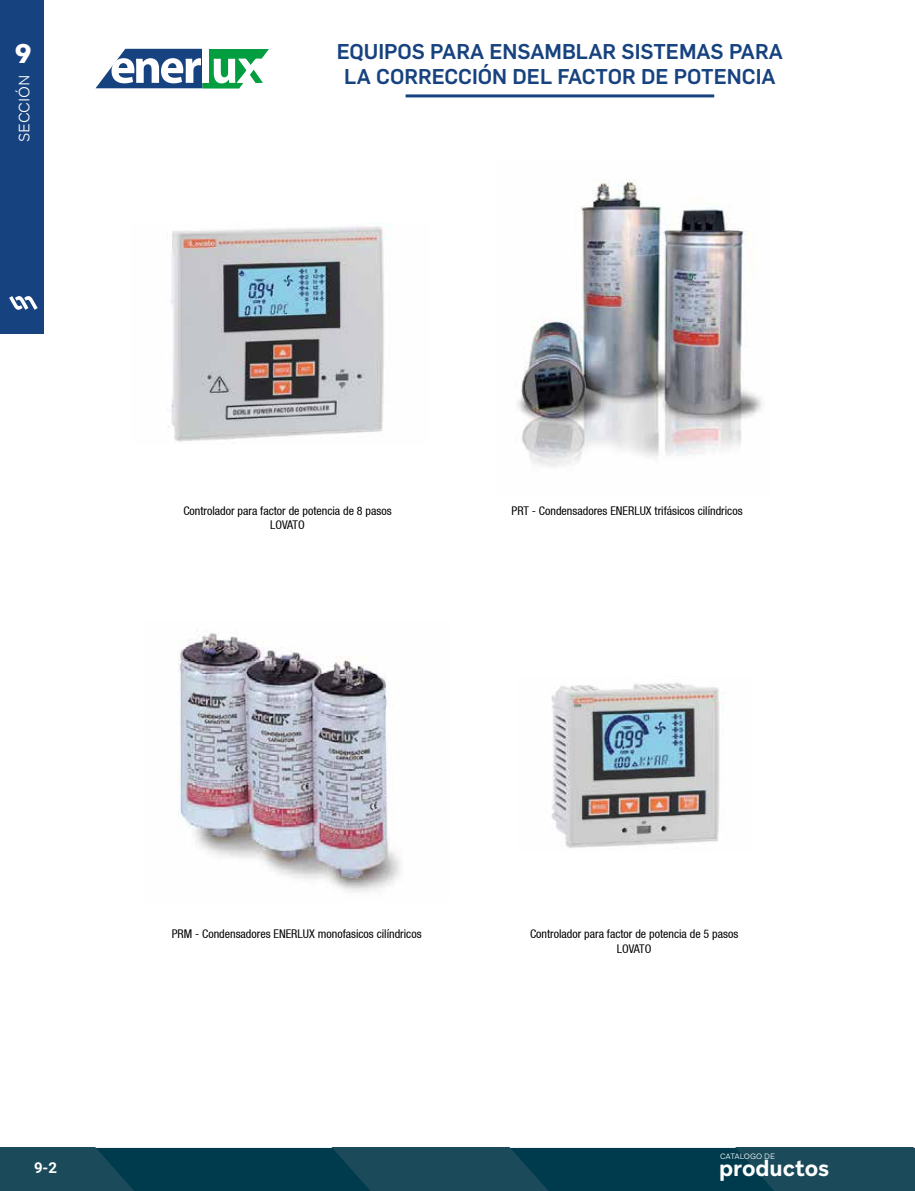
<style>
.page{position:relative;width:915px;height:1191px;background:#fff}
.page>*{position:absolute;margin:0;border:0;box-sizing:border-box;transform-origin:0 0}
.t1{font:900 27px "Aribau Grotesk";color:#fff}
.t2{font:700 22.2px "Aribau Grotesk";color:#fff}
.t3{font:500 21px/25.2px "Flama";color:#16427f;text-align:center}
.t4{font:300 15px "Aribau Grotesk";color:#fff}
.t5{font:700 15px "Roboto";color:#fff}
.t6{font:condensed 12px/14.4px "Helvetica 57";color:#000;text-align:center}
.t7{font:300 7.8px "Aribau Grotesk";letter-spacing:-.005em;color:#fff}
</style>
<div class="page">
<hr style="left:405px;top:94px;width:309px;height:3px;background:#16427f">
<svg style="left:95px;top:49px;width:174px;height:39px"></svg>
<div style="left:0;top:0;width:44px;height:334px;background:#16427f"></div>
<svg style="left:9px;top:296px;width:29px;height:14px"></svg>
<svg style="left:0;top:1147px;width:914px;height:44px;background:#104555"></svg>
<img style="left:178px;top:630px;width:222px;height:262px">
<img style="left:168px;top:226px;width:222px;height:216px">
<img style="left:517px;top:179px;width:245px;height:288px">
<img style="left:551px;top:682px;width:172px;height:166px">
<h1 class="t1" style="left:15px;top:36px;width:18px">9</h1>
<p class="t4" style="left:15px;top:142px;width:69px;rotate:-90deg">SECCIÓN</p>
<h3 class="t3" style="left:337px;top:37px;width:447px">EQUIPOS PARA ENSAMBLAR SISTEMAS PARA<br>LA CORRECCIÓN DEL FACTOR DE POTENCIA</h3>
<p class="t6" style="left:183px;top:503px;width:210px">Controlador para factor de potencia de 8 pasos</p>
<p class="t6" style="left:511px;top:503px;width:232px">PRT - Condensadores ENERLUX trifásicos cilíndricos</p>
<p class="t6" style="left:270px;top:517px;width:36px">LOVATO</p>
<p class="t5" style="left:34px;top:1157px;width:25px">9-2</p>
<p class="t6" style="left:172px;top:926px;width:251px">PRM - Condensadores ENERLUX monofasicos cilíndricos</p>
<p class="t6" style="left:530px;top:926px;width:210px">Controlador para factor de potencia de 5 pasos<br>LOVATO</p>
<p class="t7" style="left:719px;top:1151px;width:57px">CATALOGO DE</p>
<h2 class="t2" style="left:719px;top:1154px;width:111px">productos</h2>
</div>
